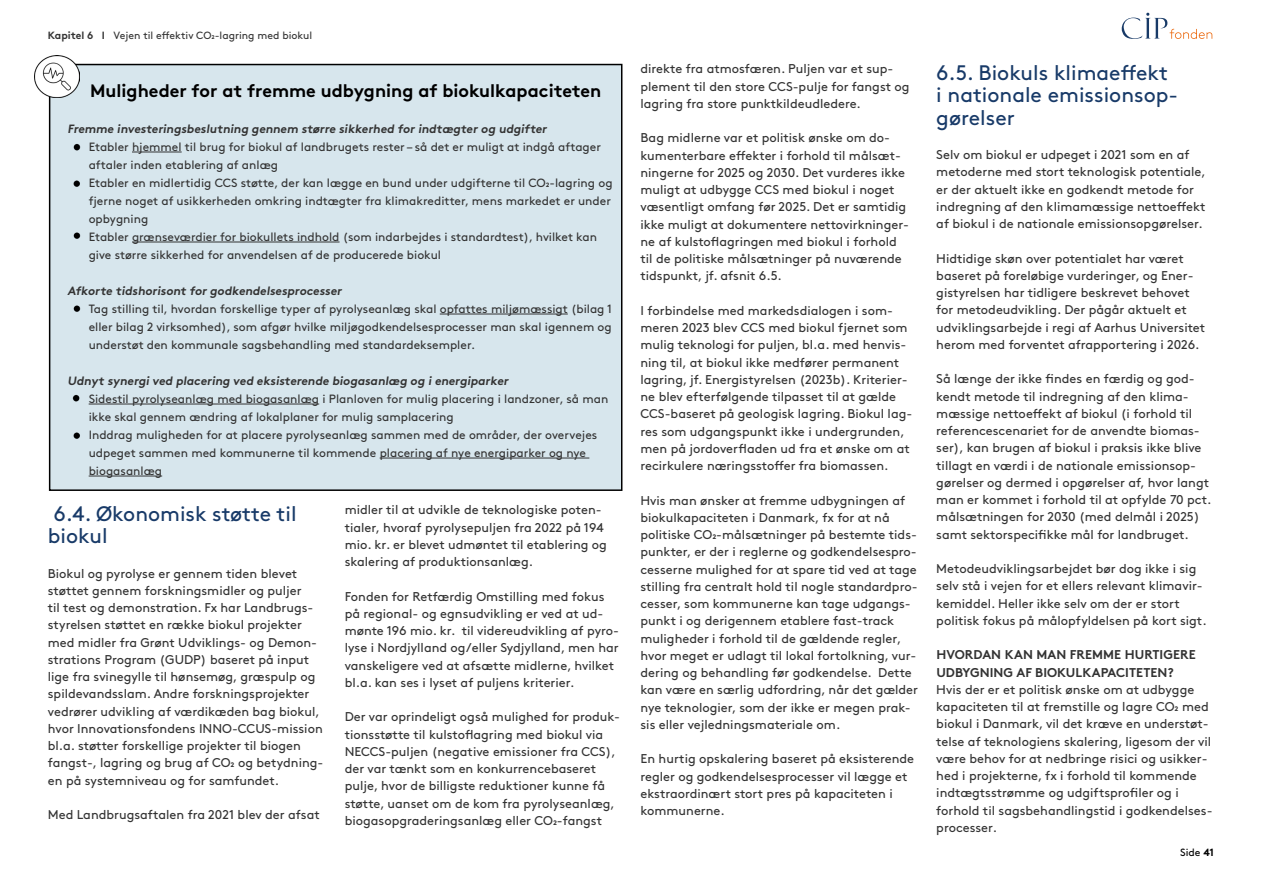
<style>
.page{position:relative;width:1263px;height:893px;background:#fff}
.page>*{position:absolute;margin:0;border:0;box-sizing:border-box;transform-origin:0 0}
.t1{font:21px/22.5px "Brown";color:#183a68}
.t2{font:700 18px "Brown";color:#000}
.t3{font:12.75px/17.2px "Brown";color:#333}
.t4{font:700 12.75px/17.2px "Brown";letter-spacing:.005em;color:#333}
.t5{font:12px/18px "Brown";color:#333}
.t6{font:700 12px "Brown";color:#333}
.t7{font:10.5px "Brown";color:#333}
.t8{font:10.5px "Brown";color:#000}
.s1{font-weight:700}
</style>
<div class="page">
<div style="left:50px;top:65px;width:572px;height:425px;background:#d7e6ed"></div>
<hr style="left:132px;top:152px;width:50px;height:1px;background:#333">
<hr style="left:132px;top:242px;width:208px;height:1px;background:#333">
<hr style="left:440px;top:314px;width:128px;height:1px;background:#333">
<hr style="left:89px;top:404px;width:230px;height:1px;background:#333">
<hr style="left:380px;top:458px;width:209px;height:1px;background:#333">
<hr style="left:89px;top:476px;width:73px;height:1px;background:#333">
<div style="left:49px;top:64px;width:573px;height:427px;border:2px solid #000"></div>
<img style="left:34px;top:55px;width:45px;height:43px">
<img style="left:73px;top:143px;width:8px;height:8px">
<img style="left:73px;top:180px;width:7px;height:7px">
<img style="left:73px;top:232px;width:8px;height:7px">
<img style="left:73px;top:305px;width:8px;height:7px">
<img style="left:72px;top:394px;width:19px;height:11px">
<img style="left:73px;top:432px;width:7px;height:7px">
<svg style="left:1122px;top:13px;width:90px;height:26px"></svg>
<p class="t7" style="left:48px;top:27px;width:266px"><span class="s1">Kapitel 6 I</span> Vejen til effektiv CO2-lagring med biokul</p>
<h2 class="t2" style="left:90px;top:76px;width:513px">Muligheder for at fremme udbygning af biokulkapaciteten</h2>
<p class="t6" style="left:67px;top:119px;width:483px">Fremme investeringsbeslutning gennem større sikkerhed for indtægter og udgifter</p>
<p class="t5" style="left:89px;top:137px;width:525px">Etabler hjemmel til brug for biokul af landbrugets rester – så det er muligt at indgå aftager aftaler inden etablering af anlæg<br>Etabler en midlertidig CCS støtte, der kan lægge en bund under udgifterne til CO2-lagring og fjerne noget af usikkerheden omkring indtægter fra klimakreditter, mens markedet er under opbygning<br>Etabler grænseværdier for biokullets indhold (som indarbejdes i standardtest), hvilket kan give større sikkerhed for anvendelsen af de producerede biokul</p>
<p class="t6" style="left:67px;top:281px;width:278px">Afkorte tidshorisont for godkendelsesprocesser</p>
<p class="t5" style="left:89px;top:299px;width:525px;text-align:justify">Tag stilling til, hvordan forskellige typer af pyrolyseanlæg skal opfattes miljømæssigt (bilag 1 eller bilag 2 virksomhed), som afgør hvilke miljøgodkendelsesprocesser man skal igennem og understøt den kommunale sagsbehandling med standardeksempler.</p>
<p class="t6" style="left:67px;top:371px;width:445px">Udnyt synergived placering ved eksisterende biogasanlæg og i energiparker</p>
<p class="t5" style="left:89px;top:389px;width:521px">Sidestil pyrolyseanlæg med biogasanlæg i Planloven for mulig placering i landzoner, så man ikke skal gennem ændring af lokalplaner for mulig samplacering<br>Inddrag muligheden for at placere pyrolyseanlæg sammen med de områder, der overvejes udpeget sammen med kommunerne til kommende placering af nye energiparker og nye biogasanlæg</p>
<h1 class="t1" style="left:48px;top:500px;width:250px">6.4. Økonomisk støtte til biokul</h1>
<p class="t3" style="left:48px;top:563px;width:277px">Biokul og pyrolyse er gennem tiden blevet støttet gennem forskningsmidler og puljer<br>til test og demonstration. Fx har Landbrugs&shy;styrelsen støttet en række biokul projekter med midler fra Grønt Udviklings- og Demon&shy;strations Program (GUDP) baseret på input lige fra svinegylle til hønsemøg, græspulp og spildevandsslam. Andre forskningsprojekter vedrører udvikling af værdikæden bag biokul, hvor Innovationsfondens INNO-CCUS-mission bl.a. støtter forskellige projekter til biogen fangst-, lagring og brug af CO2 og betydning&shy;en på systemniveau og for samfundet.</p>
<p class="t3" style="left:48px;top:805px;width:273px">Med Landbrugsaftalen fra 2021 blev der afsat</p>
<p class="t3" style="left:345px;top:500px;width:264px">midler til at udvikle de teknologiske poten&shy;tialer, hvoraf pyrolysepuljen fra 2022 på 194 mio. kr. er blevet udmøntet til etablering og skalering af produktionsanlæg.</p>
<p class="t3" style="left:345px;top:586px;width:276px">Fonden for Retfærdig Omstilling med fokus på regional- og egnsudvikling er ved at ud&shy;mønte 196 mio. kr. til videreudvikling af pyro&shy;lyse i Nordjylland og/eller Sydjylland, men har vanskeligere ved at afsætte midlerne, hvilket bl.a. kan ses i lyset af puljens kriterier.</p>
<p class="t3" style="left:345px;top:707px;width:277px">Der var oprindeligt også mulighed for produk&shy;tionsstøtte til kulstoflagring med biokul via NECCS-puljen (negative emissioner fra CCS), der var tænkt som en konkurrencebaseret pulje, hvor de billigste reduktioner kunne få støtte, uanset om de kom fra pyrolyseanlæg, biogasopgraderingsanlæg eller CO2-fangst</p>
<p class="t3" style="left:640px;top:59px;width:270px">direkte fra atmosfæren. Puljen var et sup&shy;plement til den store CCS-pulje for fangst og lagring fra store punktkildeudledere.</p>
<p class="t3" style="left:640px;top:128px;width:270px">Bag midlerne var et politisk ønske om do&shy;kumenterbare effekter i forhold til målsæt&shy;ningerne for 2025 og 2030. Det vurderes ikke muligt at udbygge CCS med biokul i noget væsentligt omfang før 2025. Det er samtidig ikke muligt at dokumentere nettovirkninger&shy;ne af kulstoflagringen med biokul i forhold til de politiske målsætninger på nuværende tidspunkt, jf. afsnit 6.5.</p>
<p class="t3" style="left:640px;top:301px;width:273px">I forbindelse med markedsdialogen i som&shy;meren 2023 blev CCS med biokul fjernet som mulig teknologi for puljen, bl.a. med henvis&shy;ning til, at biokul ikke medfører permanent lagring, jf. Energistyrelsen (2023b). Kriterier&shy;ne blev efterfølgende tilpasset til at gælde CCS-baseret på geologisk lagring. Biokul lag&shy;res som udgangspunkt ikke i undergrunden, men på jordoverfladen ud fra et ønske om at recirkulere næringsstoffer fra biomassen.</p>
<p class="t3" style="left:640px;top:491px;width:279px">Hvis man ønsker at fremme udbygningen af biokulkapaciteten i Danmark, fx for at nå politiske CO2-målsætninger på bestemte tids&shy;punkter, er der i reglerne og godkendelsespro&shy;cesserne mulighed for at spare tid ved at tage stilling fra centralt hold til nogle standardpro&shy;cesser, som kommunerne kan tage udgangs&shy;punkt i og derigennem etablere fast-track muligheder i forhold til de gældende regler, hvor meget er udlagt til lokal fortolkning, vur&shy;dering og behandling før godkendelse. Dette kan være en særlig udfordring, når det gælder nye teknologier, som der ikke er megen prak&shy;sis eller vejledningsmateriale om.</p>
<p class="t3" style="left:640px;top:749px;width:275px">En hurtig opskalering baseret på eksisterende regler og godkendelsesprocesser vil lægge et ekstraordinært stort pres på kapaciteten i kommunerne.</p>
<h1 class="t1" style="left:936px;top:59px;width:243px">6.5. Biokuls klimaeffekt i nationale emissionsop&shy;gørelser</h1>
<p class="t3" style="left:936px;top:145px;width:271px">Selv om biokul er udpeget i 2021 som en af metoderne med stort teknologisk potentiale, er der aktuelt ikke en godkendt metode for indregning af den klimamæssige nettoeffekt af biokul i de nationale emissionsopgørelser.</p>
<p class="t3" style="left:936px;top:248px;width:270px">Hidtidige skøn over potentialet har været baseret på foreløbige vurderinger, og Ener&shy;gistyrelsen har tidligere beskrevet behovet for metodeudvikling. Der pågår aktuelt et udviklingsarbejde i regi af Aarhus Universitet herom med forventet afrapportering i 2026.</p>
<p class="t3" style="left:936px;top:369px;width:277px">Så længe der ikke findes en færdig og god&shy;kendt metode til indregning af den klima&shy;mæssige nettoeffekt af biokul (i forhold til referencescenariet for de anvendte biomas&shy;ser), kan brugen af biokul i praksis ikke blive tillagt en værdi i de nationale emissionsop&shy;gørelser og dermed i opgørelser af, hvor langt man er kommet i forhold til at opfylde 70 pct. målsætningen for 2030 (med delmål i 2025) samt sektorspecifikke mål for landbruget.</p>
<p class="t3" style="left:936px;top:559px;width:272px">Metodeudviklingsarbejdet bør dog ikke i sig selv stå i vejen for et ellers relevant klimavir&shy;kemiddel. Heller ikke selv om der er stort politisk fokus på målopfyldelsen på kort sigt.</p>
<p class="t4" style="left:936px;top:645px;width:261px">HVORDAN KAN MAN FREMME HURTIGERE<br>UDBYGNING AF BIOKULKAPACITETEN?</p>
<p class="t3" style="left:936px;top:680px;width:278px">Hvis der er et politisk ønske om at udbygge kapaciteten til at fremstille og lagre CO2 med biokul i Danmark, vil det kræve en understøt&shy;telse af teknologiens skalering, ligesom der vil være behov for at nedbringe risici og usikker&shy;hed i projekterne, fx i forhold til kommende indtægtsstrømme og udgiftsprofiler og i forhold til sagsbehandlingstid i godkendelses&shy;processer.</p>
<p class="t8" style="left:1180px;top:844px;width:35px">Side <span class="s1">41</span></p>
</div>
